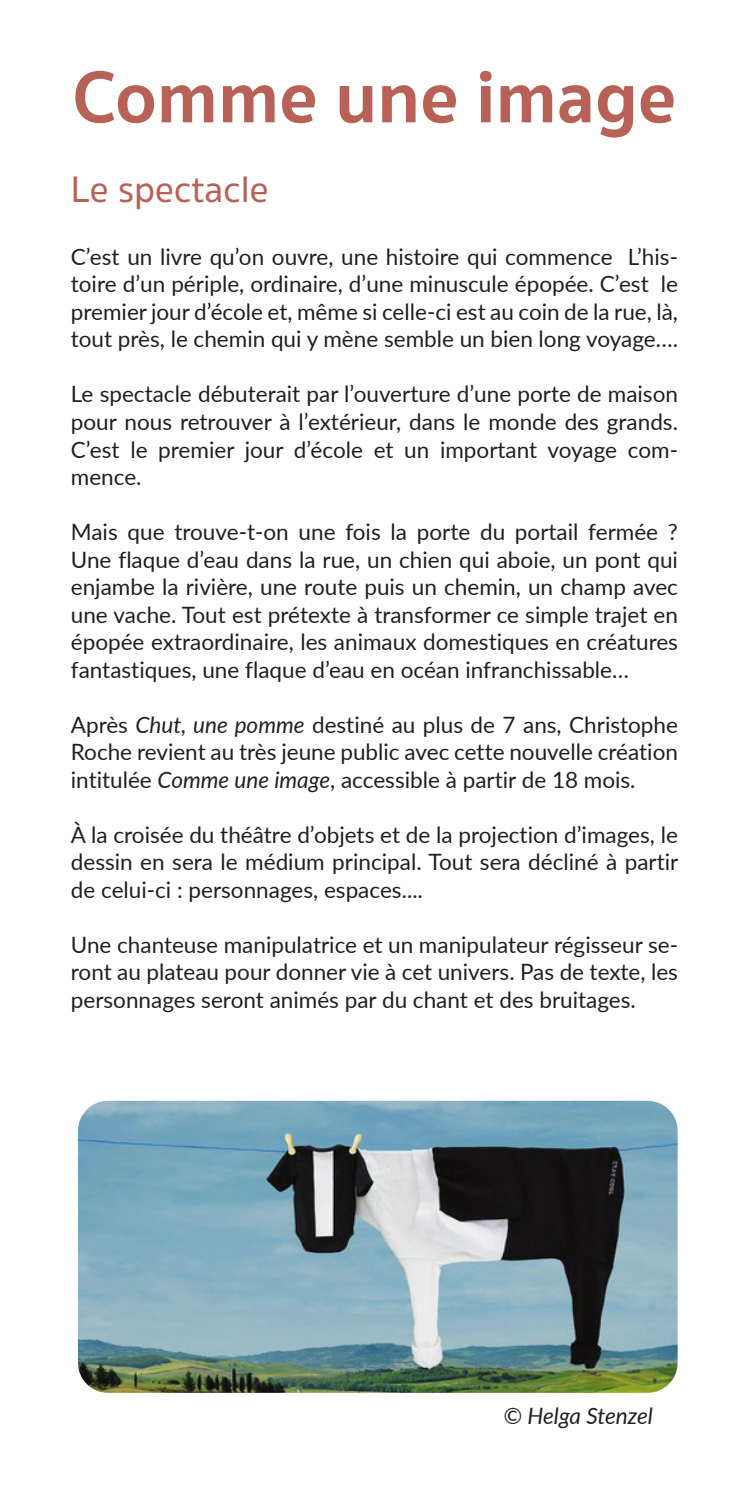
<style>
.page{position:relative;width:749px;height:1489px;background:#fff}
.page>*{position:absolute;margin:0;border:0;box-sizing:border-box;transform-origin:0 0}
.t1{font:700 75px "Sukhumvit Set";color:#b86257}
.chapeau{font:500 37.75px "Sukhumvit Set";color:#b96157}
.chapeau-2{font:22.5px/27.5px "Lato";color:#231f20;text-align:justify}
.t2{font:italic 22.5px "Lato";letter-spacing:-.005em;color:#231f20}
.s1{font-style:italic}
</style>
<div class="page">
<img style="left:78px;top:1100px;width:599px;height:292px">
<p class="t1" style="left:73px;top:40px;width:605px">Comme une image</p>
<p class="chapeau" style="left:71px;top:164px;width:199px">Le spectacle</p>
<p class="chapeau-2" style="left:71px;top:242px;width:608px">C’est un livre qu’on ouvre, une histoire qui commence L’his&shy;toire d’un périple, ordinaire, d’une minuscule épopée. C’est le premier jour d’école et, même si celle-ci est au coin de la rue, là, tout près, le chemin qui y mène semble un bien long voyage….</p>
<p class="chapeau-2" style="left:71px;top:379px;width:608px">Le spectacle débuterait par l’ouverture d’une porte de maison pour nous retrouver à l’extérieur, dans le monde des grands.<br>C’est le premier jour d’école et un important voyage com&shy;mence.</p>
<p class="chapeau-2" style="left:71px;top:517px;width:608px">Mais que trouve-t-on une fois la porte du portail fermée ?<br>Une flaque d’eau dans la rue, un chien qui aboie, un pont qui enjambe la rivière, une route puis un chemin, un champ avec une vache. Tout est prétexte à transformer ce simple trajet en épopée extraordinaire, les animaux domestiques en créatures fantastiques, une flaque d’eau en océan infranchissable…</p>
<p class="chapeau-2" style="left:71px;top:709px;width:608px">Après <span class="s1">Chut, une pomme</span> destiné au plus de 7 ans, Christophe Roche revient au très jeune public avec cette nouvelle création intitulée <span class="s1">Comme une image</span>, accessible à partir de 18 mois.</p>
<p class="chapeau-2" style="left:71px;top:819px;width:609px">À la croisée du théâtre d’objets et de la projection d’images, le dessin en sera le médium principal. Tout sera décliné à partir de celui-ci : personnages, espaces....</p>
<p class="chapeau-2" style="left:71px;top:929px;width:608px">Une chanteuse manipulatrice et un manipulateur régisseur se&shy;ront au plateau pour donner vie à cet univers. Pas de texte, les personnages seront animés par du chant et des bruitages.</p>
<p class="t2" style="left:503px;top:1399px;width:151px">© Helga Stenzel</p>
</div>
